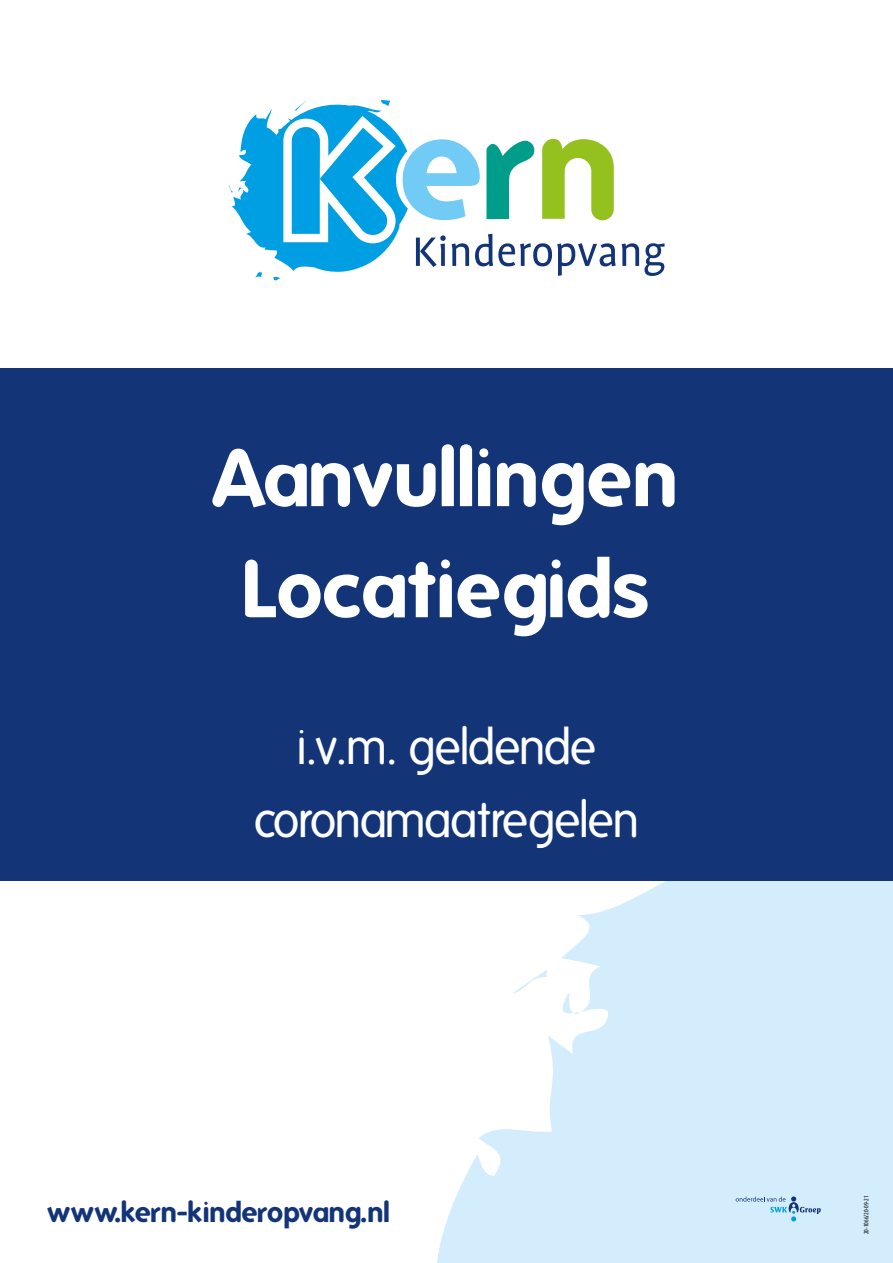
<style>
.page{position:relative;width:893px;height:1263px;background:#fff}
.page>*{position:absolute;margin:0;border:0;box-sizing:border-box;transform-origin:0 0}
.t1{font:700 79.05px/111.1px "Folks";color:#fff;text-align:center}
.t2{font:48.9px/73.3px "Folks";letter-spacing:-.035em;color:#fff;text-align:center}
.t3{font:700 27.75px "Folks";color:#133578}
.t4{font:condensed 6.75px "Myriad Pro";color:#000}
</style>
<div class="page">
<svg style="left:432px;top:880px;width:461px;height:383px;fill:#d4edfc"></svg>
<svg style="left:557px;top:991px;width:24px;height:24px"></svg>
<svg style="left:512px;top:970px;width:35px;height:24px"></svg>
<svg style="left:736px;top:1196px;width:85px;height:25px;background:#bad8ee"></svg>
<div style="left:0;top:368px;width:893px;height:512px;background:#133578"></div>
<svg style="left:622px;top:243px;width:42px;height:33px"></svg>
<svg style="left:228px;top:100px;width:388px;height:180px"></svg>
<h1 class="t1" style="left:214px;top:423px;width:466px">Aanvullingen<br>Locatiegids</h1>
<p class="t2" style="left:254px;top:711px;width:387px">i.v.m. geldende coronamaatregelen</p>
<p class="t3" style="left:48px;top:1196px;width:343px">www.kern-kinderopvang.nl</p>
<p class="t4" style="left:862px;top:1234px;width:40px;rotate:-90deg">20-1066/20-09-21</p>
</div>
